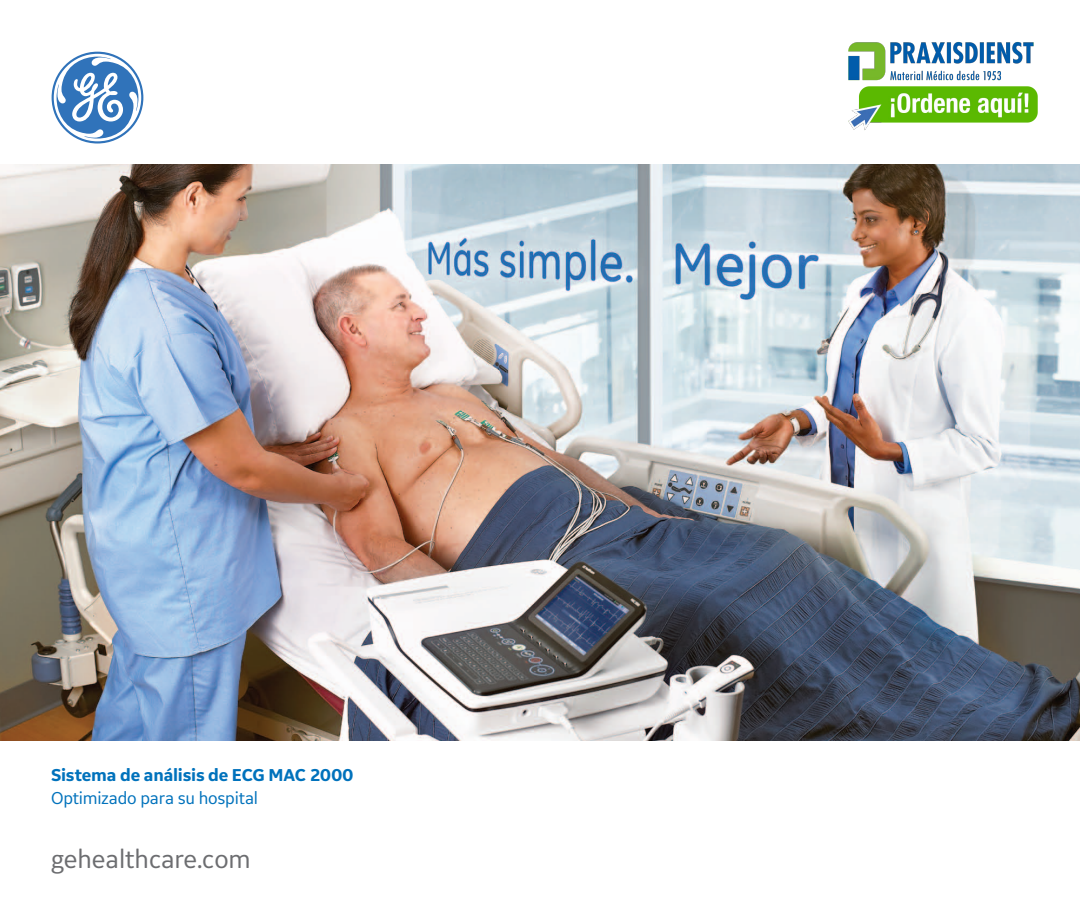
<style>
.page{position:relative;width:1080px;height:919px;background:#fff}
.page>*{position:absolute;margin:0;border:0;box-sizing:border-box;transform-origin:0 0}
.t1{font:27px "GE Inspira Sans";letter-spacing:-.005em;color:#6c6d70}
.t2{font:700 18px "GE Inspira Sans";letter-spacing:-.01em;color:#0072bc}
.t3{font:18px "GE Inspira Sans";letter-spacing:-.01em;color:#0072bc}
</style>
<div class="page">
<img style="left:0;top:164px;width:1080px;height:576px">
<svg style="left:52px;top:52px;width:91px;height:91px"></svg>
<img style="left:848px;top:41px;width:190px;height:90px">
<p class="t2" style="left:51px;top:764px;width:304px">Sistema de análisis de ECG MAC 2000</p>
<p class="t3" style="left:51px;top:786px;width:208px">Optimizado para su hospital</p>
<h1 class="t1" style="left:51px;top:842px;width:201px">gehealthcare.com</h1>
</div>
